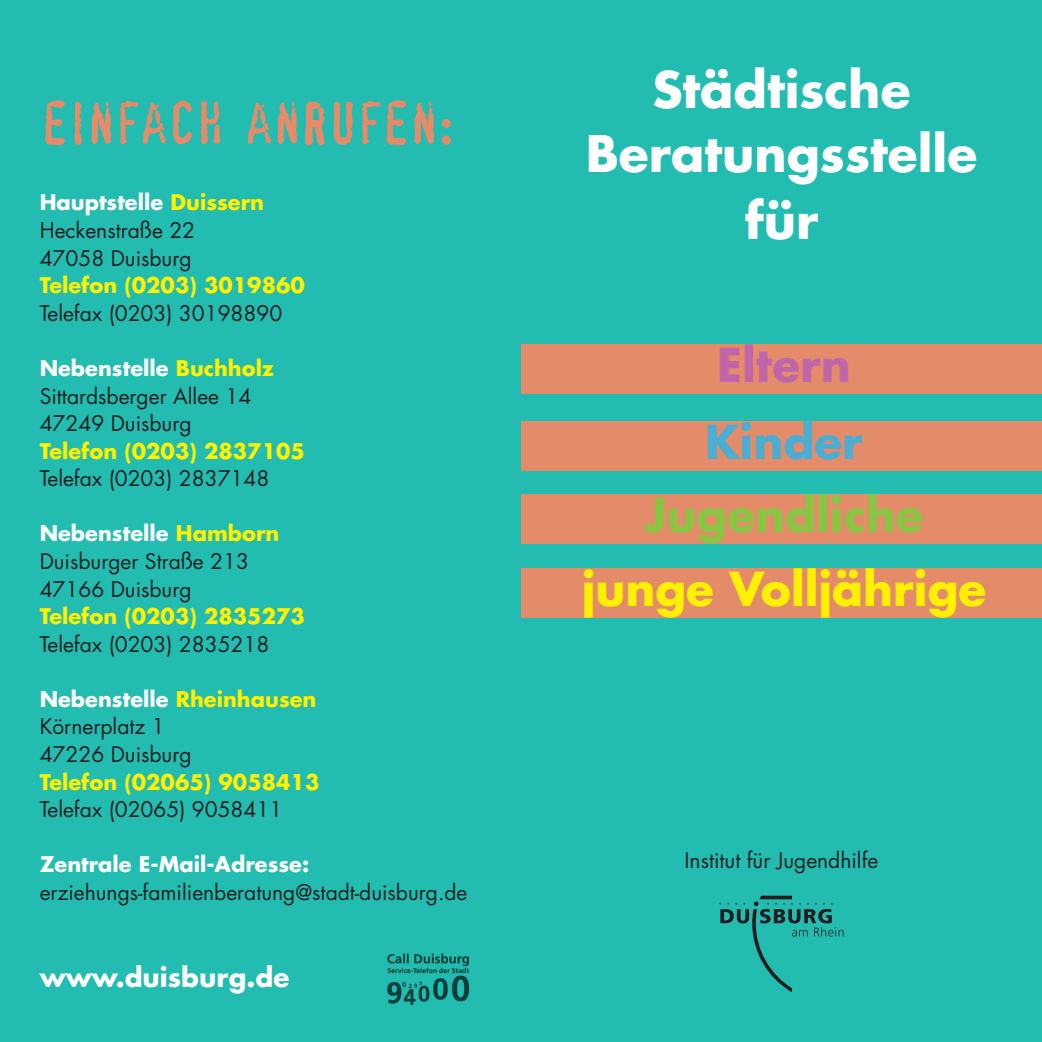
<style>
.page{position:relative;width:1042px;height:1042px;background:#22bcb0}
.page>*{position:absolute;margin:0;border:0;box-sizing:border-box;transform-origin:0 0}
.t1{font:113.75px "Duisburg Logo";color:#231f20}
.t2{font:56px "Confidential";color:#e48b6a}
.t3{font:700 49px/65.3px "Futura";color:#fff;text-align:center}
.t4{font:700 45.5px/74.4px "Futura";color:#fff101;text-align:center}
.t5{font:700 45.5px/76.6px "Futura";color:#c066a8}
.t6{font:700 26.25px "Futura";color:#fff}
.t7{font:21px/27.7px "Futura";color:#231f20}
.s1{font-weight:700;color:#fff}
.s2{font-weight:700;color:#fff101}
.s3{color:#4aaed4}
.s4{color:#89c542}
</style>
<div class="page">
<svg style="left:45px;top:100px;width:20px;height:46px"></svg>
<svg style="left:74px;top:101px;width:8px;height:44px"></svg>
<svg style="left:91px;top:100px;width:20px;height:45px"></svg>
<svg style="left:120px;top:100px;width:72px;height:45px"></svg>
<svg style="left:201px;top:101px;width:20px;height:43px"></svg>
<svg style="left:247px;top:100px;width:50px;height:45px"></svg>
<svg style="left:305px;top:101px;width:20px;height:45px"></svg>
<svg style="left:333px;top:101px;width:20px;height:44px"></svg>
<svg style="left:362px;top:100px;width:45px;height:46px"></svg>
<svg style="left:414px;top:100px;width:37px;height:45px"></svg>
<div style="left:521px;top:344px;width:521px;height:50px;background:#e48b6a"></div>
<div style="left:521px;top:421px;width:521px;height:50px;background:#e48b6a"></div>
<div style="left:521px;top:494px;width:521px;height:49px;background:#e48b6a"></div>
<div style="left:521px;top:568px;width:521px;height:50px;background:#e48b6a"></div>
<img style="left:387px;top:953px;width:83px;height:52px">
<p class="t2" style="left:41px;top:100px;width:415px">EINFACH ANRUFEN:</p>
<p class="t7" style="left:40px;top:189px;width:267px"><span class="s1">Hauptstelle</span> <span class="s2">Duissern<br></span>Heckenstraße 22<br>47058 Duisburg<br><span class="s2">Telefon (0203) 3019860<br></span>Telefax (0203) 30198890</p>
<p class="t7" style="left:40px;top:354px;width:267px"><span class="s1">Nebenstelle</span> <span class="s2">Buchholz<br></span>Sittardsberger Allee 14<br>47249 Duisburg<br><span class="s2">Telefon (0203) 2837105<br></span>Telefax (0203) 2837148</p>
<p class="t7" style="left:40px;top:519px;width:267px"><span class="s1">Nebenstelle</span> <span class="s2">Hamborn<br></span>Duisburger Straße 213<br>47166 Duisburg<br><span class="s2">Telefon (0203) 2835273<br></span>Telefax (0203) 2835218</p>
<p class="t7" style="left:40px;top:685px;width:281px"><span class="s1">Nebenstelle</span> <span class="s2">Rheinhausen<br></span>Körnerplatz 1<br>47226 Duisburg<br><span class="s2">Telefon (02065) 9058413<br></span>Telefax (02065) 9058411</p>
<p class="t7" style="left:40px;top:850px;width:429px"><span class="s1">Zentrale E-Mail-Adresse: </span>erziehungs-familienberatung@stadt-duisburg.de</p>
<p class="t6" style="left:40px;top:959px;width:251px">www.duisburg.de</p>
<p class="t3" style="left:586px;top:55px;width:393px">Städtische<br>Beratungsstelle für</p>
<p class="t5" style="left:705px;top:326px;width:159px">Eltern<br><span class="s3">Kinder</span></p>
<p class="t4" style="left:582px;top:476px;width:406px"><span class="s4">Jugendliche </span>junge Volljährige</p>
<p class="t7" style="left:684px;top:846px;width:195px">Institut für Jugendhilfe</p>
<p class="t1" style="left:719px;top:798px;width:125px">l</p>
</div>
